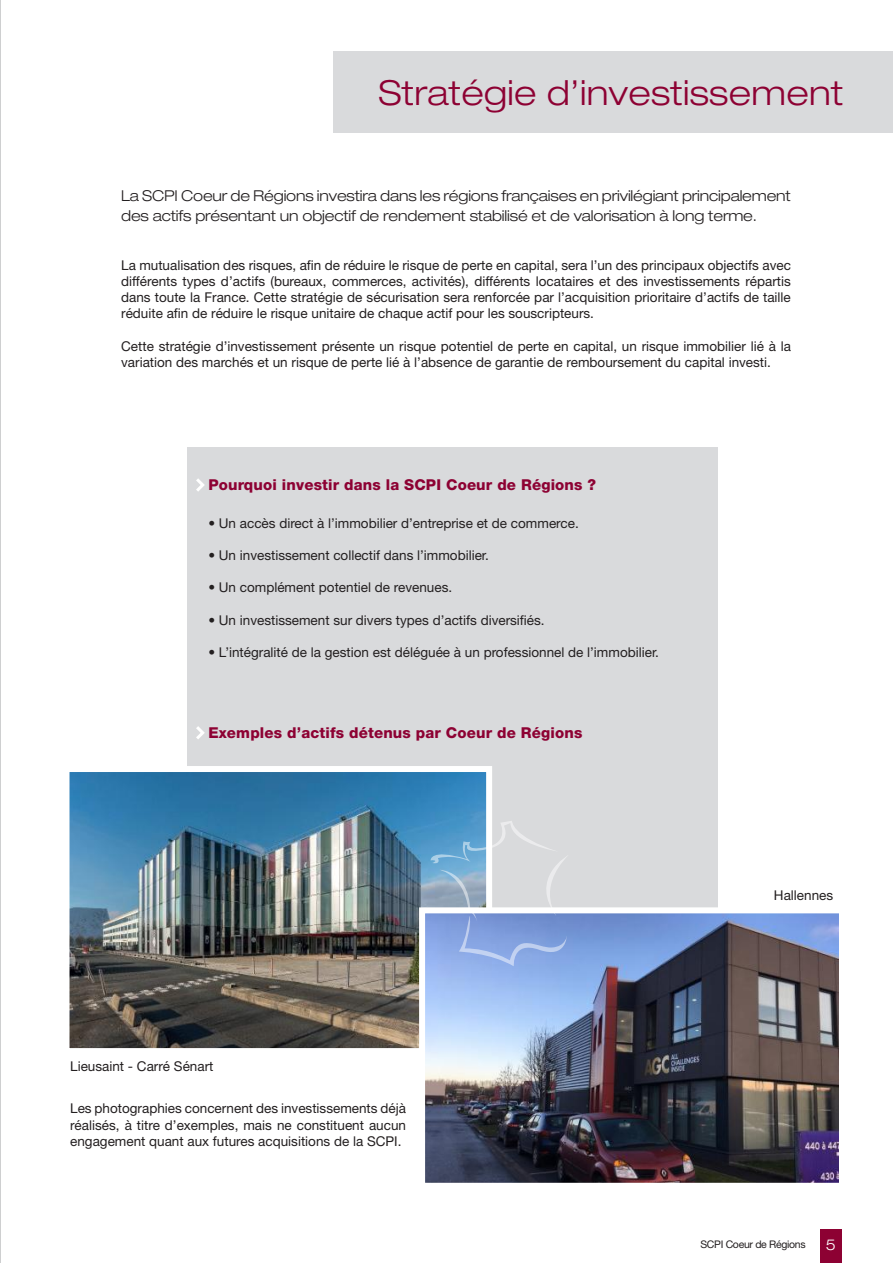
<style>
.page{position:relative;width:893px;height:1263px;background:#fff}
.page>*{position:absolute;margin:0;border:0;box-sizing:border-box;transform-origin:0 0}
.t1{font:300 expanded 34.5px "Helvetica Neue";letter-spacing:.01em;color:#8d0133}
.t2{font:300 expanded 15px/19.5px "Helvetica Neue";letter-spacing:-.01em;color:#231f20}
.t3{font:800 15px "Helvetica Neue";letter-spacing:.01em;color:#8d0133}
.t4{font:300 expanded 15px "Helvetica Neue";color:#fff}
.t5{font:13.5px/16.2px "Helvetica Neue";color:#231f20;text-align:justify}
.t6{font:10.5px "Helvetica Neue";letter-spacing:-.03em;color:#231f20}
</style>
<div class="page">
<div style="left:187px;top:447px;width:530px;height:527px;background:#d9dadc"></div>
<div style="left:333px;top:51px;width:559px;height:82px;background:#d9dadc"></div>
<img style="left:71px;top:773px;width:414px;height:274px">
<div style="left:64px;top:766px;width:428px;height:288px;border:6px solid #fff"></div>
<img style="left:426px;top:914px;width:412px;height:268px">
<div style="left:419px;top:907px;width:428px;height:282px;border:6px solid #fff"></div>
<svg style="left:429px;top:821px;width:140px;height:145px"></svg>
<svg style="left:196px;top:478px;width:9px;height:14px"></svg>
<svg style="left:196px;top:726px;width:9px;height:13px"></svg>
<div style="left:820px;top:1229px;width:21px;height:34px;background:#8d0133"></div>
<hr style="left:0;top:0;width:1px;height:1263px;background:#9d9fa2">
<p class="t1" style="left:378px;top:72px;width:466px">Stratégie d’investissement</p>
<p class="t2" style="left:121px;top:186px;width:671px">La SCPI Coeur de Régions investira dans les régions françaises en privilégiant principalement des actifs présentant un objectif de rendement stabilisé et de valorisation à long terme.</p>
<p class="t5" style="left:121px;top:256px;width:671px">La mutualisation des risques, afin de réduire le risque de perte en capital, sera l’un des principaux objectifs avec différents types d’actifs (bureaux, commerces, activités), différents locataires et des investissements répartis dans toute la France. Cette stratégie de sécurisation sera renforcée par l’acquisition prioritaire d’actifs de taille réduite afin de réduire le risque unitaire de chaque actif pour les souscripteurs.</p>
<p class="t5" style="left:121px;top:337px;width:671px">Cette stratégie d’investissement présente un risque potentiel de perte en capital, un risque immobilier lié à la variation des marchés et un risque de perte lié à l’absence de garantie de remboursement du capital investi.</p>
<p class="t3" style="left:208px;top:475px;width:389px">Pourquoi investir dans la SCPI Coeur de Régions ?</p>
<p class="t5" style="left:208px;top:514px;width:372px">• Un accès direct à l’immobilier d’entreprise et de commerce.</p>
<p class="t5" style="left:208px;top:547px;width:282px">• Un investissement collectif dans l’immobilier.</p>
<p class="t5" style="left:208px;top:579px;width:245px">• Un complément potentiel de revenues.</p>
<p class="t5" style="left:208px;top:612px;width:338px">• Un investissement sur divers types d’actifs diversifiés.</p>
<p class="t5" style="left:208px;top:644px;width:452px">• L’intégralité de la gestion est déléguée à un professionnel de l’immobilier.</p>
<p class="t3" style="left:208px;top:724px;width:376px">Exemples d’actifs détenus par Coeur de Régions</p>
<p class="t5" style="left:70px;top:1057px;width:145px">Lieusaint - Carré Sénart</p>
<p class="t5" style="left:70px;top:1100px;width:337px">Les photographies concernent des investissements déjà réalisés, à titre d’exemples, mais ne constituent aucun engagement quant aux futures acquisitions de la SCPI.</p>
<p class="t5" style="left:774px;top:887px;width:61px">Hallennes</p>
<p class="t6" style="left:700px;top:1238px;width:107px">SCPI Coeur de Régions</p>
<p class="t4" style="left:826px;top:1235px;width:12px">5</p>
</div>
